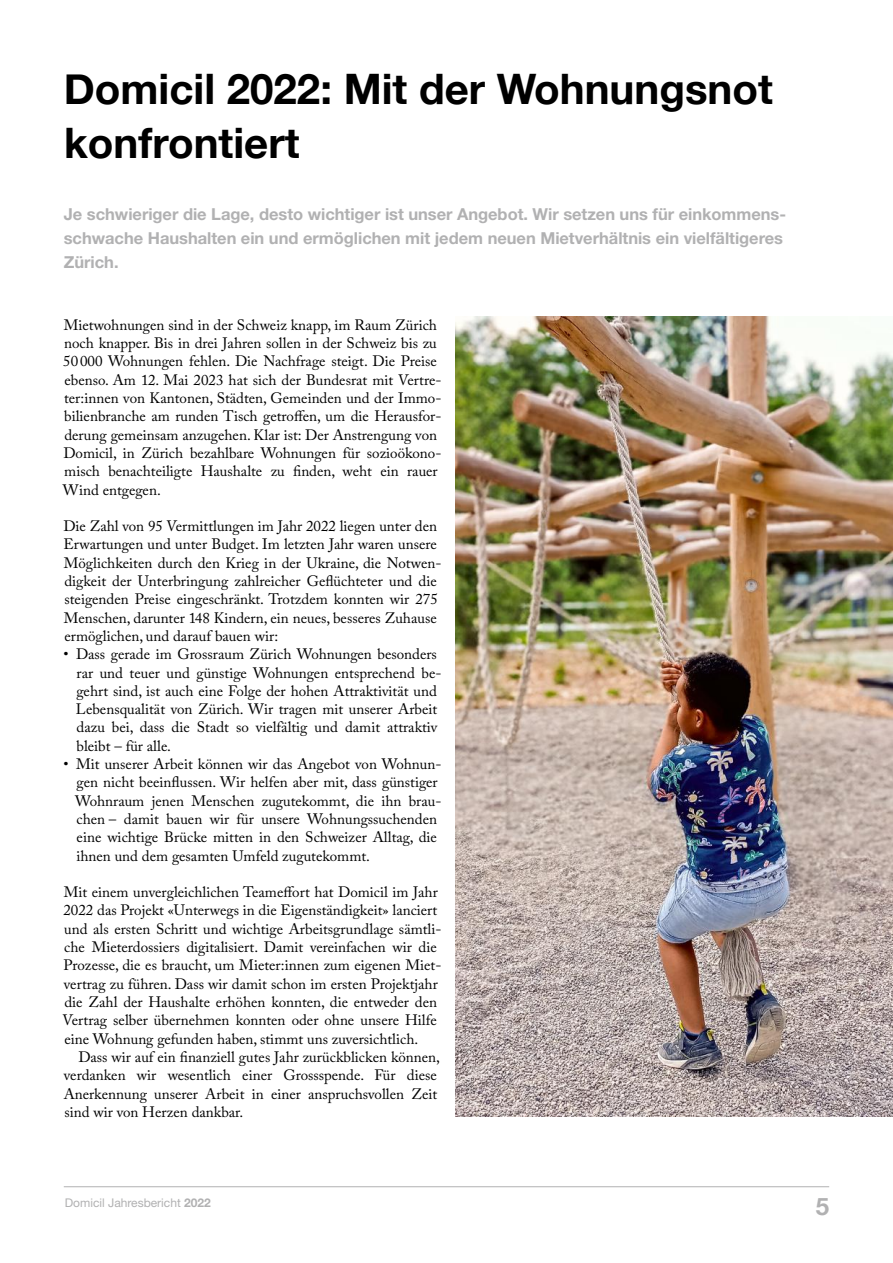
<style>
.page{position:relative;width:893px;height:1263px;background:#fff}
.page>*{position:absolute;margin:0;border:0;box-sizing:border-box;transform-origin:0 0}
.t1{font:700 42px/54px "Helvetica Neue";color:#000}
.t2{font:700 24px "Helvetica Neue";color:#b1b1b2}
.t3{font:700 16.5px/24px "Helvetica Neue LT Std";color:#b1b1b2}
.t4{font:15px/18.3px "Adobe Caslon Pro";color:#000}
.t5{font:12px "Helvetica Neue LT Std";color:#b1b1b2}
.s1{font-family:"Helvetica Neue";font-weight:700}
</style>
<div class="page">
<hr style="left:64px;top:1186px;width:765px;height:1px;background:#b1b1b2">
<img style="left:455px;top:317px;width:438px;height:800px">
<h1 class="t1" style="left:64px;top:63px;width:711px">Domicil 2022: Mit der Wohnungsnot konfrontiert</h1>
<p class="t3" style="left:64px;top:202px;width:724px">Je schwieriger die Lage, desto wichtiger ist unser Angebot. Wir setzen uns für einkommens&shy;schwache Haushalten ein und ermöglichen mit jedem neuen Mietverhältnis ein vielfältigeres<br>Zürich.</p>
<p class="t4" style="left:63px;top:315px;width:380px">Mietwohnungen sind in der Schweiz knapp, im Raum Zürich noch knapper. Bis in drei Jahren sollen in der Schweiz bis zu 50000 Wohnungen fehlen. Die Nachfrage steigt. Die Preise ebenso. Am 12. Mai 2023 hat sich der Bundesrat mit Vertre&shy;ter:innen von Kantonen, Städten, Gemeinden und der Immo&shy;bilienbranche am runden Tisch getroffen, um die Herausfor&shy;derung gemeinsam anzugehen. Klar ist: Der Anstrengung von Domicil, in Zürich bezahlbare Wohnungen für sozioökono&shy;misch benachteiligte Haushalte zu finden, weht ein rauer Wind entgegen.</p>
<p class="t4" style="left:63px;top:517px;width:380px">Die Zahl von 95 Vermittlungen im Jahr 2022 liegen unter den Erwartungen und unter Budget. Im letzten Jahr waren unsere Möglichkeiten durch den Krieg in der Ukraine, die Notwen&shy;digkeit der Unterbringung zahlreicher Geflüchteter und die steigenden Preise eingeschränkt. Trotzdem konnten wir 275<br>Menschen, darunter 148 Kindern, ein neues, besseres Zuhause ermöglichen, und darauf bauen wir:</p>
<p class="t4" style="left:76px;top:645px;width:367px;text-indent:-12px">• Dass gerade im Grossraum Zürich Wohnungen besonders rar und teuer und günstige Wohnungen entsprechend be&shy;gehrt sind, ist auch eine Folge der hohen Attraktivität und Lebensqualität von Zürich. Wir tragen mit unserer Arbeit dazu bei, dass die Stadt so vielfältig und damit attraktiv bleibt – für alle.</p>
<p class="t4" style="left:75px;top:755px;width:368px;text-indent:-12px">• Mit unserer Arbeit können wir das Angebot von Wohnun&shy;gen nicht beeinflussen. Wir helfen aber mit, dass günstiger Wohnraum jenen Menschen zugutekommt, die ihn brau&shy;chen – damit bauen wir für unsere Wohnungssuchenden eine wichtige Brücke mitten in den Schweizer Alltag, die ihnen und dem gesamten Umfeld zugutekommt.</p>
<p class="t4" style="left:63px;top:883px;width:380px">Mit einem unvergleichlichen Teameffort hat Domicil im Jahr 2022 das Projekt «Unterwegs in die Eigenständigkeit» lanciert und als ersten Schritt und wichtige Arbeitsgrundlage sämtli&shy;che Mieterdossiers digitalisiert. Damit vereinfachen wir die Prozesse, die es braucht, um Mieter:innen zum eigenen Miet&shy;vertrag zu führen. Dass wir damit schon im ersten Projektjahr die Zahl der Haushalte erhöhen konnten, die entweder den Vertrag selber übernehmen konnten oder ohne unsere Hilfe eine Wohnung gefunden haben, stimmt uns zuversichtlich.</p>
<p class="t4" style="left:64px;top:1047px;width:378px;text-indent:15px">Dass wir auf ein finanziell gutes Jahr zurückblicken können, verdanken wir wesentlich einer Grossspende. Für diese Anerkennung unserer Arbeit in einer anspruchsvollen Zeit sind wir von Herzen dankbar.</p>
<p class="t5" style="left:65px;top:1195px;width:148px">Domicil Jahresbericht <span class="s1">2022</span></p>
<h2 class="t2" style="left:816px;top:1188px;width:15px">5</h2>
</div>
